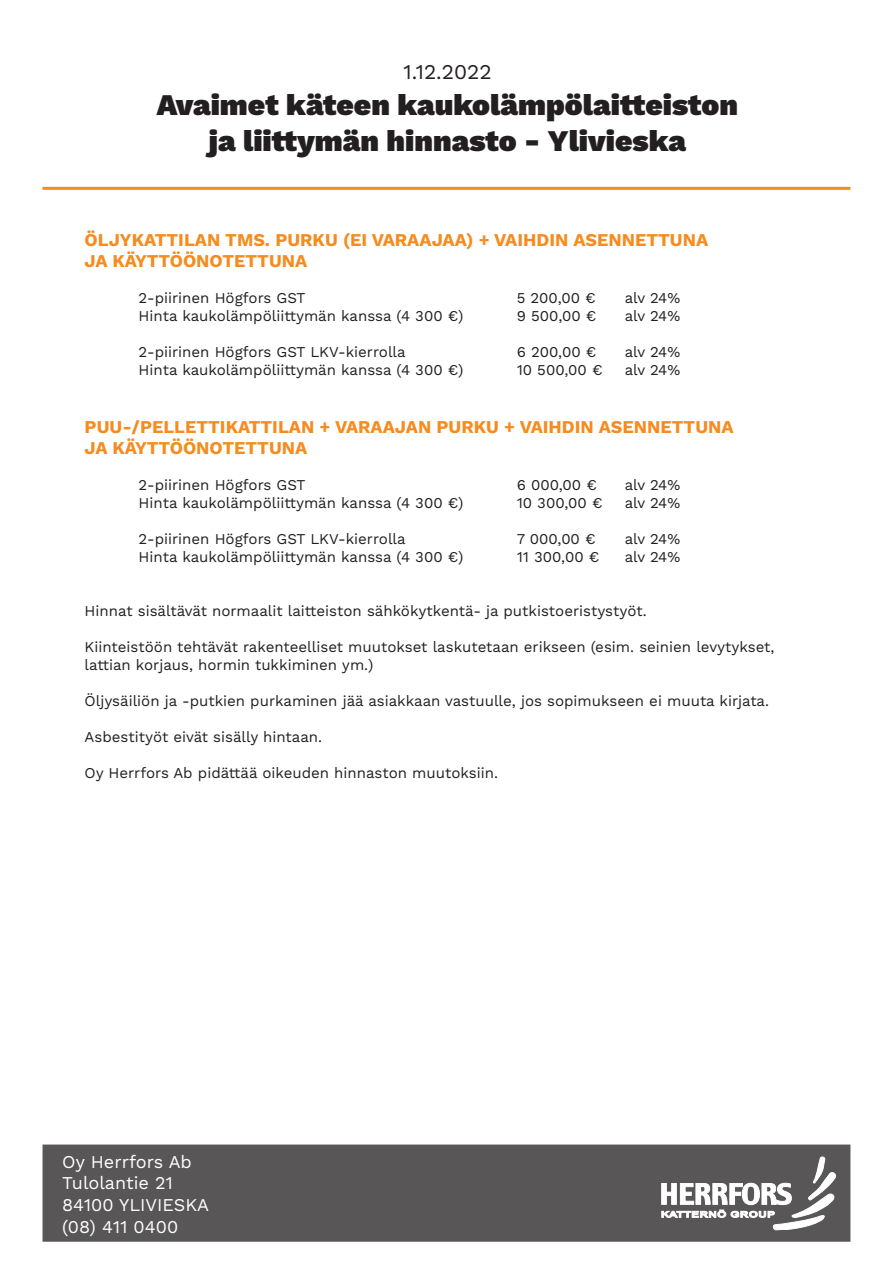
<style>
.page{position:relative;width:893px;height:1263px;background:#fff}
.page>*{position:absolute;margin:0;border:0;box-sizing:border-box;transform-origin:0 0}
.t1{font:900 30px/36px "Work Sans";color:#231f20;text-align:center}
.t2{font:21px "Work Sans";color:#231f20}
.t3{font:700 18px/21.6px "Work Sans";color:#f68b1f}
.t4{font:18px/21.6px "Work Sans";color:#fff}
.t5{font:15px "Work Sans";color:#231f20}
</style>
<div class="page">
<div style="left:43px;top:1144px;width:807px;height:98px;background:#585657;border:2px solid #585657"></div>
<svg style="left:661px;top:1156px;width:176px;height:74px"></svg>
<hr style="left:43px;top:187px;width:807px;height:3px;background:#f68b1f">
<p class="t2" style="left:403px;top:59px;width:90px">1.12.2022</p>
<p class="t1" style="left:157px;top:88px;width:583px">Avaimet käteen kaukolämpölaitteiston ja liittymän hinnasto - Ylivieska</p>
<p class="t3" style="left:85px;top:230px;width:625px">ÖLJYKATTILAN TMS. PURKU (EI VARAAJAA) + VAIHDIN ASENNETTUNA</p>
<p class="t3" style="left:85px;top:251px;width:224px">JA KÄYTTÖÖNOTETTUNA</p>
<p class="t5" style="left:139px;top:289px;width:168px">2-piirinen Högfors GST</p>
<p class="t5" style="left:517px;top:289px;width:81px">5 200,00 €</p>
<p class="t5" style="left:625px;top:289px;width:57px">alv 24%</p>
<p class="t5" style="left:139px;top:307px;width:326px">Hinta kaukolämpöliittymän kanssa (4 300 €)</p>
<p class="t5" style="left:517px;top:307px;width:81px">9 500,00 €</p>
<p class="t5" style="left:625px;top:307px;width:57px">alv 24%</p>
<p class="t5" style="left:139px;top:343px;width:269px">2-piirinen Högfors GST LKV-kierrolla</p>
<p class="t5" style="left:517px;top:343px;width:81px">6 200,00 €</p>
<p class="t5" style="left:625px;top:343px;width:57px">alv 24%</p>
<p class="t5" style="left:139px;top:361px;width:326px">Hinta kaukolämpöliittymän kanssa (4 300 €)</p>
<p class="t5" style="left:517px;top:361px;width:87px">10 500,00 €</p>
<p class="t5" style="left:625px;top:361px;width:57px">alv 24%</p>
<p class="t3" style="left:85px;top:417px;width:651px">PUU-/PELLETTIKATTILAN + VARAAJAN PURKU + VAIHDIN ASENNETTUNA<br>JA KÄYTTÖÖNOTETTUNA</p>
<p class="t5" style="left:139px;top:476px;width:168px">2-piirinen Högfors GST</p>
<p class="t5" style="left:517px;top:476px;width:82px">6 000,00 €</p>
<p class="t5" style="left:625px;top:476px;width:57px">alv 24%</p>
<p class="t5" style="left:139px;top:494px;width:326px">Hinta kaukolämpöliittymän kanssa (4 300 €)</p>
<p class="t5" style="left:517px;top:494px;width:87px">10 300,00 €</p>
<p class="t5" style="left:625px;top:494px;width:57px">alv 24%</p>
<p class="t5" style="left:139px;top:530px;width:269px">2-piirinen Högfors GST LKV-kierrolla</p>
<p class="t5" style="left:517px;top:530px;width:80px">7 000,00 €</p>
<p class="t5" style="left:625px;top:530px;width:57px">alv 24%</p>
<p class="t5" style="left:139px;top:548px;width:326px">Hinta kaukolämpöliittymän kanssa (4 300 €)</p>
<p class="t5" style="left:517px;top:548px;width:84px">11 300,00 €</p>
<p class="t5" style="left:625px;top:548px;width:57px">alv 24%</p>
<p class="t5" style="left:85px;top:602px;width:563px">Hinnat sisältävät normaalit laitteiston sähkökytkentä- ja putkistoeristystyöt.</p>
<p class="t5" style="left:85px;top:638px;width:691px">Kiinteistöön tehtävät rakenteelliset muutokset laskutetaan erikseen (esim. seinien levytykset,</p>
<p class="t5" style="left:85px;top:656px;width:290px">lattian korjaus, hormin tukkiminen ym.)</p>
<p class="t5" style="left:85px;top:692px;width:686px">Öljysäiliön ja -putkien purkaminen jää asiakkaan vastuulle, jos sopimukseen ei muuta kirjata.</p>
<p class="t5" style="left:85px;top:728px;width:239px">Asbestityöt eivät sisälly hintaan.</p>
<p class="t5" style="left:85px;top:764px;width:415px">Oy Herrfors Ab pidättää oikeuden hinnaston muutoksiin.</p>
<p class="t4" style="left:62px;top:1152px;width:149px">Oy Herrfors Ab<br>Tulolantie 21<br>84100 YLIVIESKA (08) 411 0400</p>
</div>
